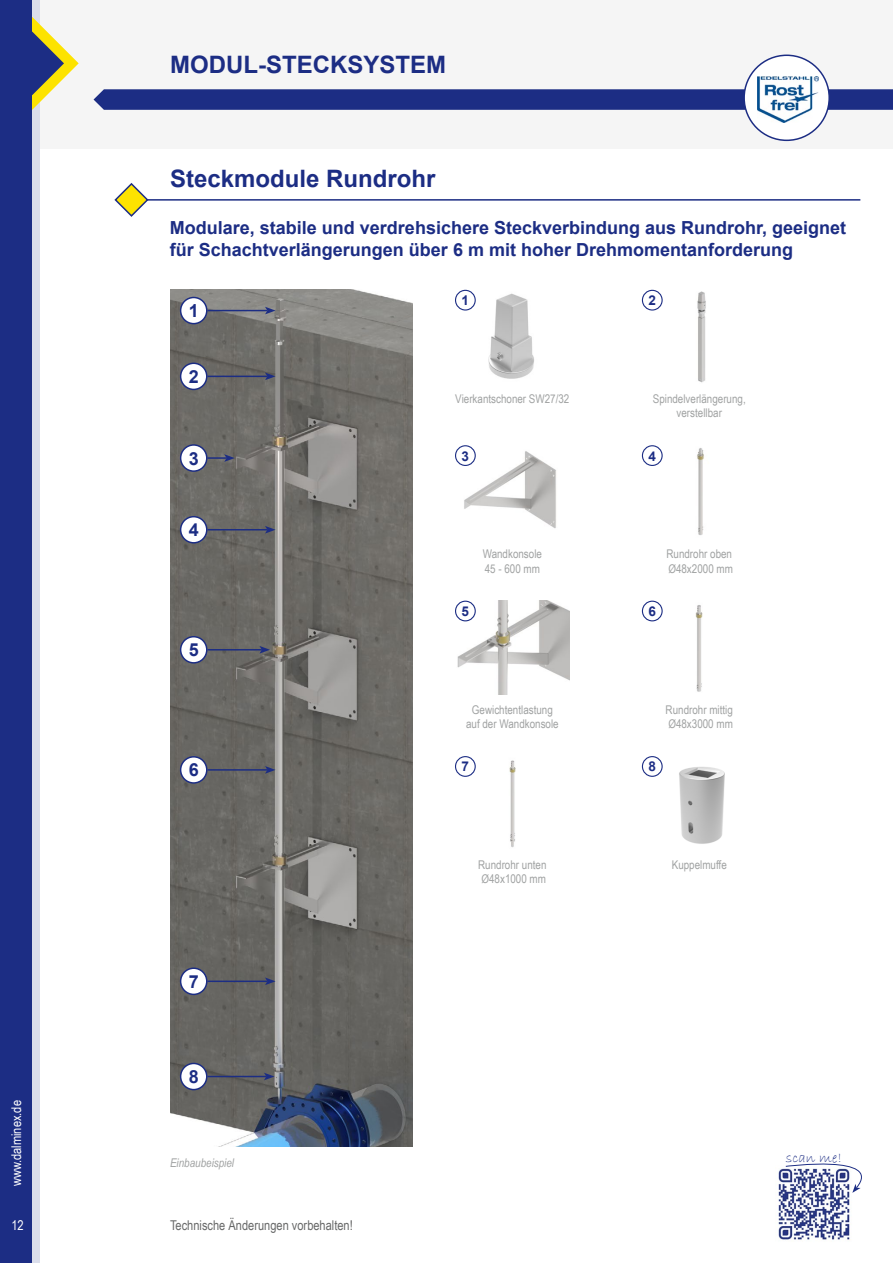
<style>
.page{position:relative;width:893px;height:1263px;background:#fff}
.page>*{position:absolute;margin:0;border:0;box-sizing:border-box;transform-origin:0 0}
.t1{font:700 24px "Arial";color:#1c2d84}
.t2{font:700 18px/21.6px "Arial";color:#1c2d84}
.t3{font:15px "Bradley Hand ITC";color:#1c2d84}
.t4{font:13.5px "Arial Narrow";color:#676868}
.t5{font:13.5px "Arial Narrow";color:#fff}
.t6{font:700 13.5px "Arial";color:#1c2d84}
.t7{font:12px/14.4px "Arial Narrow";color:#a0a2a2}
.t8{font:italic 12px "Arial Narrow";color:#a0a2a2}
</style>
<div class="page">
<div style="left:40px;top:0;width:853px;height:149px;background:#f5f5f5"></div>
<div style="left:0;top:0;width:40px;height:1263px;background:#dbdeeb"></div>
<svg style="left:32px;top:17px;width:47px;height:93px"></svg>
<div style="left:0;top:0;width:32px;height:1263px;background:#1c2d84"></div>
<svg style="left:94px;top:89px;width:799px;height:21px;background:#223287"></svg>
<hr style="left:119px;top:199px;width:741px;height:2px;background:#1c2d84">
<svg style="left:114px;top:183px;width:36px;height:34px"></svg>
<img style="left:170px;top:290px;width:242px;height:857px">
<div style="left:744px;top:55px;width:85px;height:85px;background:#fff;border-radius:50%"></div>
<img style="left:757px;top:77px;width:61px;height:45px">
<div style="left:743px;top:55px;width:87px;height:86px;border:2px solid #1c2d84;border-radius:50%"></div>
<img style="left:455px;top:290px;width:79px;height:89px">
<img style="left:642px;top:445px;width:62px;height:90px">
<img style="left:642px;top:756px;width:83px;height:88px">
<img style="left:642px;top:290px;width:64px;height:93px">
<img style="left:455px;top:446px;width:101px;height:83px">
<img style="left:455px;top:601px;width:115px;height:93px">
<img style="left:642px;top:601px;width:61px;height:91px">
<img style="left:455px;top:756px;width:61px;height:92px">
<div style="left:455px;top:290px;width:21px;height:21px;border:1px solid #1c2d84;border-radius:50%"></div>
<div style="left:455px;top:601px;width:21px;height:20px;border:1px solid #1c2d84;border-radius:50%"></div>
<div style="left:455px;top:445px;width:21px;height:21px;border:1px solid #1c2d84;border-radius:50%"></div>
<div style="left:455px;top:756px;width:21px;height:21px;border:1px solid #1c2d84;border-radius:50%"></div>
<div style="left:642px;top:290px;width:21px;height:21px;border:1px solid #1c2d84;border-radius:50%"></div>
<div style="left:642px;top:601px;width:21px;height:20px;border:1px solid #1c2d84;border-radius:50%"></div>
<div style="left:642px;top:756px;width:21px;height:21px;border:1px solid #1c2d84;border-radius:50%"></div>
<div style="left:642px;top:445px;width:21px;height:21px;border:1px solid #1c2d84;border-radius:50%"></div>
<div style="left:181px;top:297px;width:26px;height:27px;background:#fff;border-radius:50%"></div>
<div style="left:180px;top:297px;width:27px;height:27px;border:2px solid #1c2d84;border-radius:50%"></div>
<div style="left:181px;top:363px;width:26px;height:26px;background:#fff;border-radius:50%"></div>
<div style="left:180px;top:362px;width:27px;height:28px;border:2px solid #1c2d84;border-radius:50%"></div>
<div style="left:181px;top:445px;width:26px;height:26px;background:#fff;border-radius:50%"></div>
<div style="left:180px;top:444px;width:27px;height:28px;border:2px solid #1c2d84;border-radius:50%"></div>
<div style="left:181px;top:517px;width:26px;height:26px;background:#fff;border-radius:50%"></div>
<div style="left:180px;top:516px;width:27px;height:27px;border:2px solid #1c2d84;border-radius:50%"></div>
<div style="left:181px;top:637px;width:26px;height:26px;background:#fff;border-radius:50%"></div>
<div style="left:180px;top:636px;width:27px;height:28px;border:2px solid #1c2d84;border-radius:50%"></div>
<div style="left:181px;top:757px;width:26px;height:26px;background:#fff;border-radius:50%"></div>
<div style="left:180px;top:756px;width:27px;height:28px;border:2px solid #1c2d84;border-radius:50%"></div>
<div style="left:181px;top:968px;width:26px;height:26px;background:#fff;border-radius:50%"></div>
<div style="left:180px;top:967px;width:27px;height:28px;border:2px solid #1c2d84;border-radius:50%"></div>
<div style="left:181px;top:1063px;width:26px;height:26px;background:#fff;border-radius:50%"></div>
<div style="left:180px;top:1063px;width:27px;height:27px;border:2px solid #1c2d84;border-radius:50%"></div>
<hr style="left:207px;top:310px;width:60px;height:1px;background:#1c2d84">
<svg style="left:265px;top:307px;width:11px;height:7px"></svg>
<hr style="left:207px;top:376px;width:60px;height:1px;background:#1c2d84">
<svg style="left:265px;top:372px;width:11px;height:8px"></svg>
<hr style="left:207px;top:457px;width:20px;height:2px;background:#1c2d84">
<svg style="left:224px;top:454px;width:11px;height:8px"></svg>
<hr style="left:207px;top:529px;width:60px;height:1px;background:#1c2d84">
<svg style="left:265px;top:526px;width:11px;height:8px"></svg>
<hr style="left:207px;top:649px;width:55px;height:1px;background:#1c2d84">
<svg style="left:259px;top:646px;width:11px;height:8px"></svg>
<hr style="left:207px;top:769px;width:60px;height:2px;background:#1c2d84">
<svg style="left:265px;top:766px;width:11px;height:8px"></svg>
<hr style="left:207px;top:980px;width:60px;height:2px;background:#1c2d84">
<svg style="left:265px;top:977px;width:11px;height:8px"></svg>
<hr style="left:207px;top:1076px;width:59px;height:1px;background:#1c2d84">
<svg style="left:264px;top:1073px;width:10px;height:7px"></svg>
<img style="left:778px;top:1168px;width:72px;height:72px">
<svg style="left:785px;top:1163px;width:77px;height:30px"></svg>
<h1 class="t1" style="left:170px;top:47px;width:277px">MODUL-STECKSYSTEM</h1>
<h1 class="t1" style="left:170px;top:162px;width:267px">Steckmodule Rundrohr</h1>
<h2 class="t2" style="left:170px;top:217px;width:678px">Modulare, stabile und verdrehsichere Steckverbindung aus Rundrohr, geeignet für Schachtverlängerungen über 6 m mit hoher Drehmomentanforderung</h2>
<p class="t5" style="left:6px;top:1186px;width:88px;rotate:-90deg">www.dalminex.de</p>
<h2 class="t2" style="left:189px;top:300px;width:12px">1</h2>
<h2 class="t2" style="left:189px;top:366px;width:12px">2</h2>
<h2 class="t2" style="left:189px;top:448px;width:12px">3</h2>
<h2 class="t2" style="left:189px;top:519px;width:12px">4</h2>
<h2 class="t2" style="left:189px;top:639px;width:12px">5</h2>
<h2 class="t2" style="left:189px;top:759px;width:12px">6</h2>
<h2 class="t2" style="left:189px;top:971px;width:12px">7</h2>
<h2 class="t2" style="left:189px;top:1066px;width:12px">8</h2>
<p class="t6" style="left:462px;top:291px;width:9px">1</p>
<p class="t6" style="left:648px;top:291px;width:9px">2</p>
<p class="t7" style="left:455px;top:391px;width:116px">Vierkantschoner SW27/32</p>
<p class="t7" style="left:653px;top:391px;width:94px;text-align:center">Spindelverlängerung, verstellbar</p>
<p class="t6" style="left:462px;top:446px;width:9px">3</p>
<p class="t6" style="left:648px;top:446px;width:9px">4</p>
<p class="t7" style="left:483px;top:546px;width:61px">Wandkonsole<br>45 - 600 mm</p>
<p class="t7" style="left:666px;top:546px;width:68px">Rundrohr oben<br>Ø48x2000 mm</p>
<p class="t6" style="left:462px;top:602px;width:9px">5</p>
<p class="t6" style="left:648px;top:602px;width:9px">6</p>
<p class="t7" style="left:466px;top:702px;width:94px;text-align:center">Gewichtentlastung auf der Wandkonsole</p>
<p class="t7" style="left:666px;top:702px;width:69px">Rundrohr mittig<br>Ø48x3000 mm</p>
<p class="t6" style="left:462px;top:757px;width:9px">7</p>
<p class="t7" style="left:478px;top:857px;width:70px">Rundrohr unten<br>Ø48x1000 mm</p>
<p class="t6" style="left:648px;top:757px;width:9px">8</p>
<p class="t7" style="left:672px;top:857px;width:57px">Kuppelmuffe</p>
<p class="t8" style="left:170px;top:1154px;width:65px">Einbaubeispiel</p>
<p class="t3" style="left:786px;top:1148px;width:58px">scan me!</p>
<p class="t5" style="left:11px;top:1215px;width:14px">12</p>
<p class="t4" style="left:170px;top:1215px;width:184px">Technische Änderungen vorbehalten!</p>
</div>
